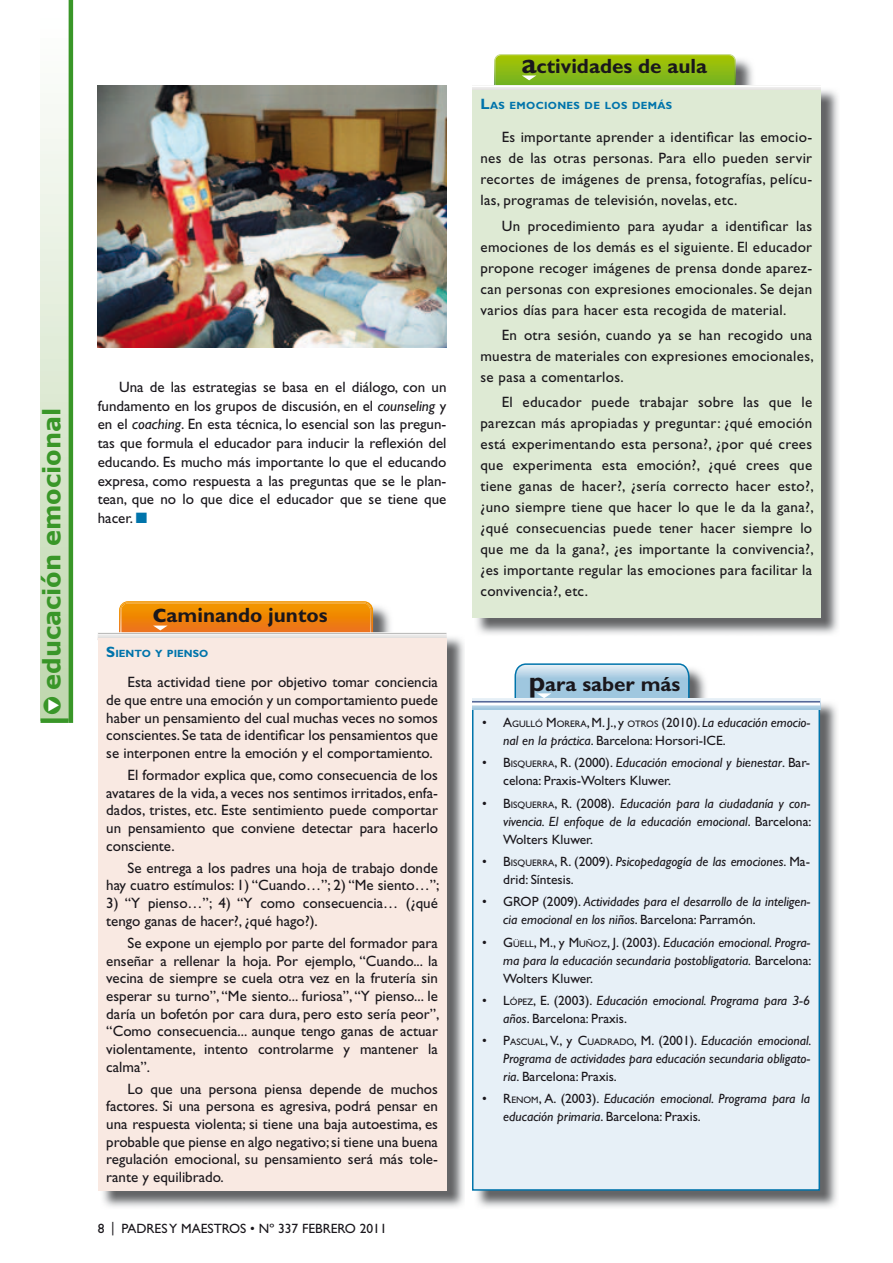
<style>
.page{position:relative;width:893px;height:1263px;background:#fff}
.page>*{position:absolute;margin:0;border:0;box-sizing:border-box;transform-origin:0 0}
.t1{font:700 24px "Verdana";color:#399628}
.t2{font:700 20.7px "Gill Sans Std";color:#1a171c}
.t3{font:15px/17.7px "Gill Sans Std";color:#1a171c;text-align:justify}
.t4{font:italic 13.5px/18px "Gill Sans Std";color:#1a171c}
.t5{font:13.5px/18px "Gill Sans Std";color:#1a171c}
.t6{font:700 10.5px "Gill Sans Std";letter-spacing:.03em;color:#0074ab}
.t7{font:700 10.5px "Gill Sans Std";color:#0074ab}
.t8{font:9.45px "Gill Sans Std";color:#1a171c}
.s1{color:#fff}
.s2{font-style:italic}
.s3{color:#0074ab}
.s4{font-size:28.5px}
.s5{font-size:15px}
.s6{font-size:9.45px}
.s7{font-style:normal}
.s8{font-size:13.5px}
.s9{font-style:normal;font-size:9.45px}
</style>
<div class="page">
<div style="left:41px;top:0;width:30px;height:721px;background:linear-gradient(to bottom,#fff,#bfd6ad)"></div>
<div style="left:41px;top:718px;width:28px;height:5px;background:#399628"></div>
<hr style="left:69px;top:0;width:4px;height:723px;background:#399628">
<img style="left:98px;top:85px;width:348px;height:262px">
<img style="left:102px;top:633px;width:362px;height:574px">
<svg style="left:98px;top:601px;width:348px;height:37px"></svg>
<div style="left:98px;top:638px;width:348px;height:553px;background:#f9e9e2"></div>
<img style="left:476px;top:90px;width:362px;height:544px">
<img style="left:498px;top:54px;width:234px;height:1px">
<svg style="left:472px;top:55px;width:349px;height:35px"></svg>
<hr style="left:472px;top:86px;width:349px;height:1px;background:#fff">
<div style="left:472px;top:90px;width:349px;height:528px;background:#deead4"></div>
<img style="left:477px;top:668px;width:360px;height:539px">
<svg style="left:514px;top:663px;width:176px;height:35px"></svg>
<div style="left:473px;top:709px;width:346px;height:481px;background:#e7f0f7"></div>
<div style="left:472px;top:708px;width:348px;height:483px;border:2px solid #0074ab"></div>
<svg style="left:472px;top:698px;width:348px;height:11px"></svg>
<hr style="left:472px;top:701px;width:348px;height:3px;background:#11286c">
<hr style="left:472px;top:702px;width:348px;height:3px;background:#fff">
<h1 class="t1" style="left:36px;top:715px;width:308px;rotate:-90deg"><span class="s1">▼</span>● educación emocional</h1>
<p class="t3" style="left:98px;top:379px;width:350px;line-height:18.8px;text-indent:21px">Una de las estrategias se basa en el diálogo, con un fundamento en los grupos de discusión, en el <span class="s2">counseling</span> y en el <span class="s2">coaching</span>. En esta técnica, lo esencial son las pregun&shy;tas que formula el educador para inducir la reflexión del educando. Es mucho más importante lo que el educando expresa, como respuesta a las preguntas que se le plan&shy;tean, que no lo que dice el educador que se tiene que hacer. <span class="s3">■</span></p>
<h2 class="t2" style="left:152px;top:608px;width:177px"><span class="s4">c</span>aminando juntos</h2>
<p class="t7" style="left:106px;top:649px;width:104px"><span class="s5">S</span>IENTO Y PIENSO</p>
<p class="t3" style="left:106px;top:675px;width:333px;text-indent:21px">Esta actividad tiene por objetivo tomar conciencia de que entre una emoción y un comportamiento puede haber un pensamiento del cual muchas veces no somos conscientes. Se tata de identificar los pensamientos que se interponen entre la emoción y el comportamiento.</p>
<p class="t3" style="left:106px;top:768px;width:333px;text-indent:21px">El formador explica que, como consecuencia de los avatares de la vida, a veces nos sentimos irritados, enfa&shy;dados, tristes, etc. Este sentimiento puede comportar un pensamiento que conviene detectar para hacerlo consciente.</p>
<p class="t3" style="left:106px;top:860px;width:335px;text-align:right">Se entrega a los padres una hoja de trabajo donde hay cuatro estímulos: 1) “Cuando…”; 2) “Me siento…”;</p>
<p class="t3" style="left:106px;top:896px;width:333px">3) “Y pienso…”; 4) “Y como consecuencia… (¿qué tengo ganas de hacer?, ¿qué hago?).</p>
<p class="t3" style="left:106px;top:935px;width:335px;text-indent:21px">Se expone un ejemplo por parte del formador para enseñar a rellenar la hoja. Por ejemplo, “Cuando... la vecina de siempre se cuela otra vez en la frutería sin esperar su turno”, “Me siento... furiosa”, “Y pienso... le daría un bofetón por cara dura, pero esto sería peor”, “Como consecuencia... aunque tengo ganas de actuar violentamente, intento controlarme y mantener la calma”.</p>
<p class="t3" style="left:106px;top:1081px;width:333px;text-indent:21px">Lo que una persona piensa depende de muchos factores. Si una persona es agresiva, podrá pensar en una respuesta violenta; si tiene una baja autoestima, es probable que piense en algo negativo; si tiene una buena regulación emocional, su pensamiento será más tole&shy;rante y equilibrado.</p>
<p class="t5" style="left:98px;top:1221px;width:290px">8 | PADRES Y MAESTROS • Nº 337 FEBRERO 2011</p>
<h2 class="t2" style="left:521px;top:59px;width:187px"><span class="s4">a</span>ctividades de aula</h2>
<p class="t6" style="left:480px;top:101px;width:193px"><span class="s5">L</span>AS EMOCIONES DE LOS DEMÁS</p>
<p class="t3" style="left:480px;top:129px;width:333px;line-height:21px;text-indent:21px">Es importante aprender a identificar las emocio&shy;nes de las otras personas. Para ello pueden servir recortes de imágenes de prensa, fotografías, pelícu&shy;las, programas de televisión, novelas, etc.</p>
<p class="t3" style="left:480px;top:217px;width:333px;line-height:21px;text-indent:21px">Un procedimiento para ayudar a identificar las emociones de los demás es el siguiente. El educador propone recoger imágenes de prensa donde aparez&shy;can personas con expresiones emocionales. Se dejan varios días para hacer esta recogida de material.</p>
<p class="t3" style="left:480px;top:326px;width:335px;line-height:21px;text-indent:21px">En otra sesión, cuando ya se han recogido una muestra de materiales con expresiones emocionales, se pasa a comentarlos.</p>
<p class="t3" style="left:480px;top:393px;width:335px;line-height:21px;text-indent:21px">El educador puede trabajar sobre las que le parezcan más apropiadas y preguntar: ¿qué emoción está experimentando esta persona?, ¿por qué crees que experimenta esta emoción?, ¿qué crees que tiene ganas de hacer?, ¿sería correcto hacer esto?, ¿uno siempre tiene que hacer lo que le da la gana?, ¿qué consecuencias puede tener hacer siempre lo que me da la gana?, ¿es importante la convivencia?, ¿es importante regular las emociones para facilitar la convivencia?, etc.</p>
<h2 class="t2" style="left:529px;top:677px;width:153px"><span class="s4">p</span>ara saber más</h2>
<p class="t5" style="left:503px;top:715px;width:308px">A<span class="s6">GULLÓ</span> M<span class="s6">ORERA</span>, M. J., <span class="s6">OTROS</span> (2010). <span class="s2">La educación emocio&shy;nal en la práctica</span>. Barcelona: Horsori-ICE.</p>
<p class="t5" style="left:482px;top:715px;width:6px">•</p>
<p class="t5" style="left:618px;top:715px;width:7px">y</p>
<p class="t5" style="left:482px;top:755px;width:6px">•</p>
<p class="t4" style="left:574px;top:755px;width:237px"><span class="s7">(2000).</span> Educación emocional y bienestar<span class="s7">. Bar-</span></p>
<p class="t8" style="left:503px;top:761px;width:70px"><span class="s8">B</span>ISQUERRA<span class="s8">, R.</span></p>
<p class="t5" style="left:503px;top:773px;width:169px">celona: Praxis-Wolters Kluwer.</p>
<p class="t5" style="left:482px;top:796px;width:6px">•</p>
<p class="t4" style="left:576px;top:796px;width:235px"><span class="s7">(2008).</span> Educación para la ciudadanía y con-</p>
<p class="t8" style="left:503px;top:801px;width:71px"><span class="s8">B</span>ISQUERRA<span class="s8">, R.</span></p>
<p class="t4" style="left:503px;top:814px;width:310px">vivencia. El enfoque de la educación emocional<span class="s7">. Barcelona:<br>Wolters Kluwer.</span></p>
<p class="t5" style="left:482px;top:854px;width:6px">•</p>
<p class="t4" style="left:574px;top:854px;width:237px"><span class="s7">(2009).</span> Psicopedagogía de las emociones<span class="s7">. Ma-</span></p>
<p class="t8" style="left:503px;top:859px;width:70px"><span class="s8">B</span>ISQUERRA<span class="s8">, R.</span></p>
<p class="t5" style="left:503px;top:872px;width:72px">drid: Síntesis.</p>
<p class="t4" style="left:503px;top:894px;width:308px;text-indent:-21px"><span class="s7">• GROP (2009).</span> Actividades para el desarrollo de la inteligen&shy;cia emocional en los niños<span class="s7">. Barcelona: Parramón.</span></p>
<p class="t5" style="left:482px;top:934px;width:6px">•</p>
<p class="t4" style="left:503px;top:934px;width:310px;text-align:justify"><span class="s7">G</span><span class="s9">ÜELL</span><span class="s7">, M., y M</span><span class="s9">UÑOZ</span><span class="s7">, J. (2003).</span> Educación emocional. Progra&shy;ma para la educación secundaria postobligatoria. <span class="s7">Barcelona:<br>Wolters Kluwer.</span></p>
<p class="t5" style="left:482px;top:993px;width:6px">•</p>
<p class="t4" style="left:503px;top:993px;width:308px"><span class="s7">L</span><span class="s9">ÓPEZ</span><span class="s7">, E. (2003).</span> Educación emocional. Programa para 3-6 años<span class="s7">. Barcelona: Praxis.</span></p>
<p class="t5" style="left:482px;top:1033px;width:6px">•</p>
<p class="t4" style="left:566px;top:1033px;width:246px"><span class="s7">y C</span><span class="s9">UADRADO</span><span class="s7">, M. (2001).</span> Educación emocional.</p>
<p class="t8" style="left:503px;top:1038px;width:61px"><span class="s8">P</span>ASCUAL<span class="s8">, V.,</span></p>
<p class="t4" style="left:503px;top:1051px;width:308px">Programa de actividades para educación secundaria obligato&shy;ria<span class="s7">. Barcelona: Praxis.</span></p>
<p class="t5" style="left:482px;top:1091px;width:6px">•</p>
<p class="t4" style="left:503px;top:1091px;width:308px"><span class="s7">R</span><span class="s9">ENOM</span><span class="s7">, A. (2003).</span> Educación emocional. Programa para la educación primaria<span class="s7">. Barcelona: Praxis.</span></p>
</div>
